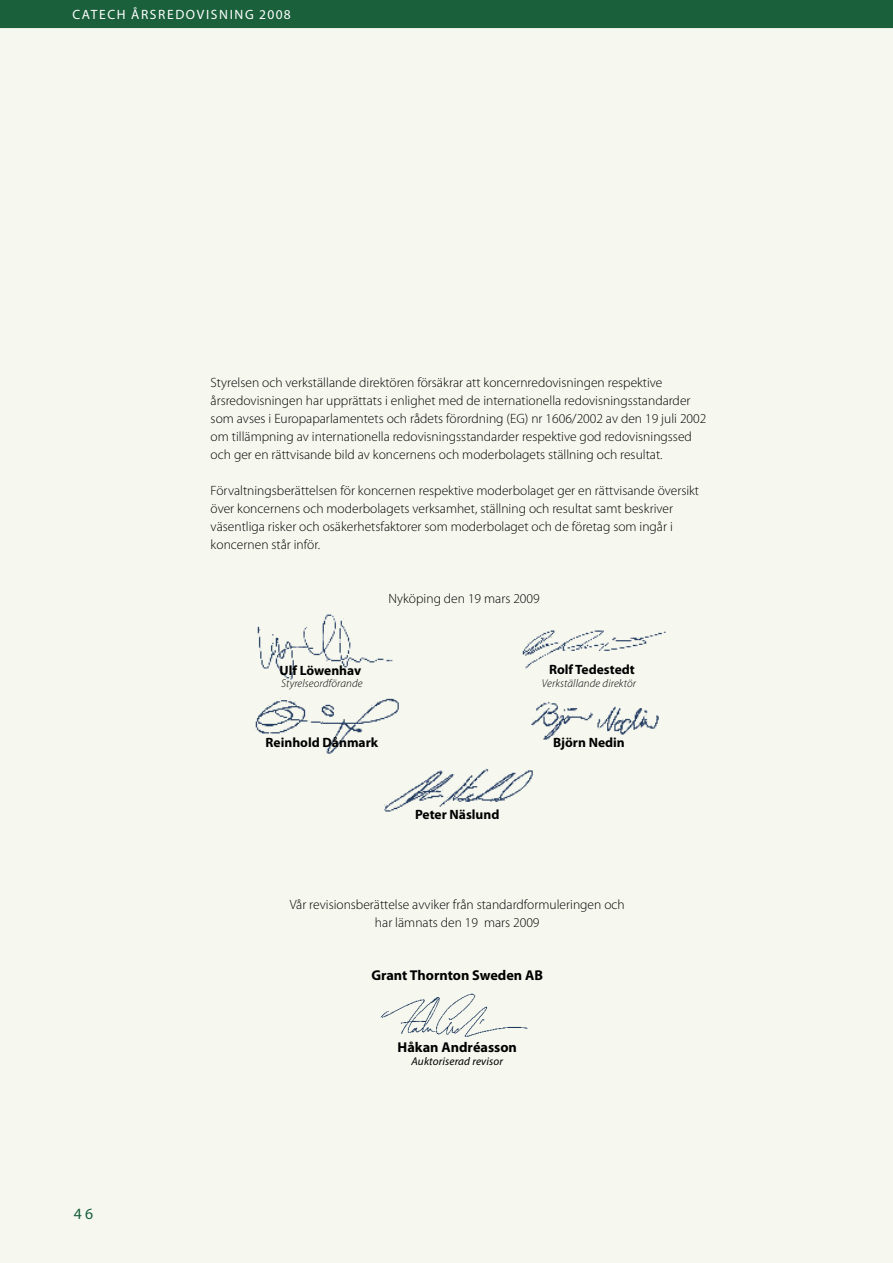
<style>
.page{position:relative;width:893px;height:1263px;background:#f6f8ef}
.page>*{position:absolute;margin:0;border:0;box-sizing:border-box;transform-origin:0 0}
.t1{font:15.75px "Myriad Pro";color:#19603b}
.t2{font:700 14.25px "Myriad";color:#000}
.t3{font:300 13.5px/18px "Myriad Pro";color:#000}
.t4{font:700 13.5px "Myriad Pro";color:#000}
.t5{font:13.5px "Myriad Pro";letter-spacing:.12em;color:#fff}
.t6{font:700 13.5px "Myriad";color:#000}
.t7{font:italic 300 11.25px "Myriad Pro";letter-spacing:.01em;color:#000}
.t8{font:italic 11.25px "Myriad Pro";letter-spacing:.01em;color:#000}
</style>
<div class="page">
<img style="left:257px;top:614px;width:136px;height:66px">
<img style="left:522px;top:630px;width:144px;height:39px">
<img style="left:531px;top:702px;width:128px;height:38px">
<img style="left:255px;top:698px;width:144px;height:56px">
<img style="left:384px;top:768px;width:149px;height:44px">
<img style="left:380px;top:993px;width:148px;height:44px">
<div style="left:0;top:0;width:893px;height:28px;background:#19603b"></div>
<p class="t5" style="left:72px;top:6px;width:69px">Catec h årsred</p>
<p class="t5" style="left:186px;top:6px;width:20px">ovisnin</p>
<p class="t5" style="left:245px;top:6px;width:47px">g 2008</p>
<p class="t3" style="left:211px;top:374px;width:497px">Styrelsen och verkställande direktören försäkrar att koncernredovisningen respektive årsredovisningen har upprättats i enlighet med de internationella redovisningsstandarder som avses i Europaparlamentets och rådets förordning (EG) nr 1606/2002 av den 19 juli 2002 om tillämpning av internationella redovisningsstandarder respektive god redovisningssed och ger en rättvisande bild av koncernens och moderbolagets ställning och resultat.</p>
<p class="t3" style="left:211px;top:482px;width:490px">Förvaltningsberättelsen för koncernen respektive moderbolaget ger en rättvisande översikt över koncernens och moderbolagets verksamhet, ställning och resultat samt beskriver väsentliga risker och osäkerhetsfaktorer som moderbolaget och de företag som ingår i koncernen står inför.</p>
<p class="t3" style="left:388px;top:590px;width:153px">Nyköping den 19 mars 2009</p>
<p class="t4" style="left:279px;top:662px;width:83px">Ulf Löwenhav</p>
<p class="t6" style="left:549px;top:662px;width:87px">Rolf Tedestedt</p>
<p class="t7" style="left:281px;top:677px;width:83px">Styrelseordförande</p>
<p class="t7" style="left:542px;top:677px;width:96px">Verkställande direktör</p>
<p class="t4" style="left:266px;top:734px;width:114px">Reinhold Dånmark</p>
<p class="t4" style="left:553px;top:734px;width:73px">Björn Nedin</p>
<p class="t4" style="left:415px;top:806px;width:86px">Peter Näslund</p>
<p class="t3" style="left:290px;top:896px;width:337px;text-align:center">Vår revisionsberättelse avviker från standardformuleringen och har lämnats den 19 mars 2009</p>
<p class="t2" style="left:371px;top:967px;width:173px">Grant Thornton Sweden AB</p>
<p class="t1" style="left:74px;top:1204px;width:21px">46</p>
<p class="t2" style="left:398px;top:1039px;width:121px">Håkan Andréasson</p>
<p class="t8" style="left:411px;top:1054px;width:93px">Auktoriserad revisor</p>
</div>
